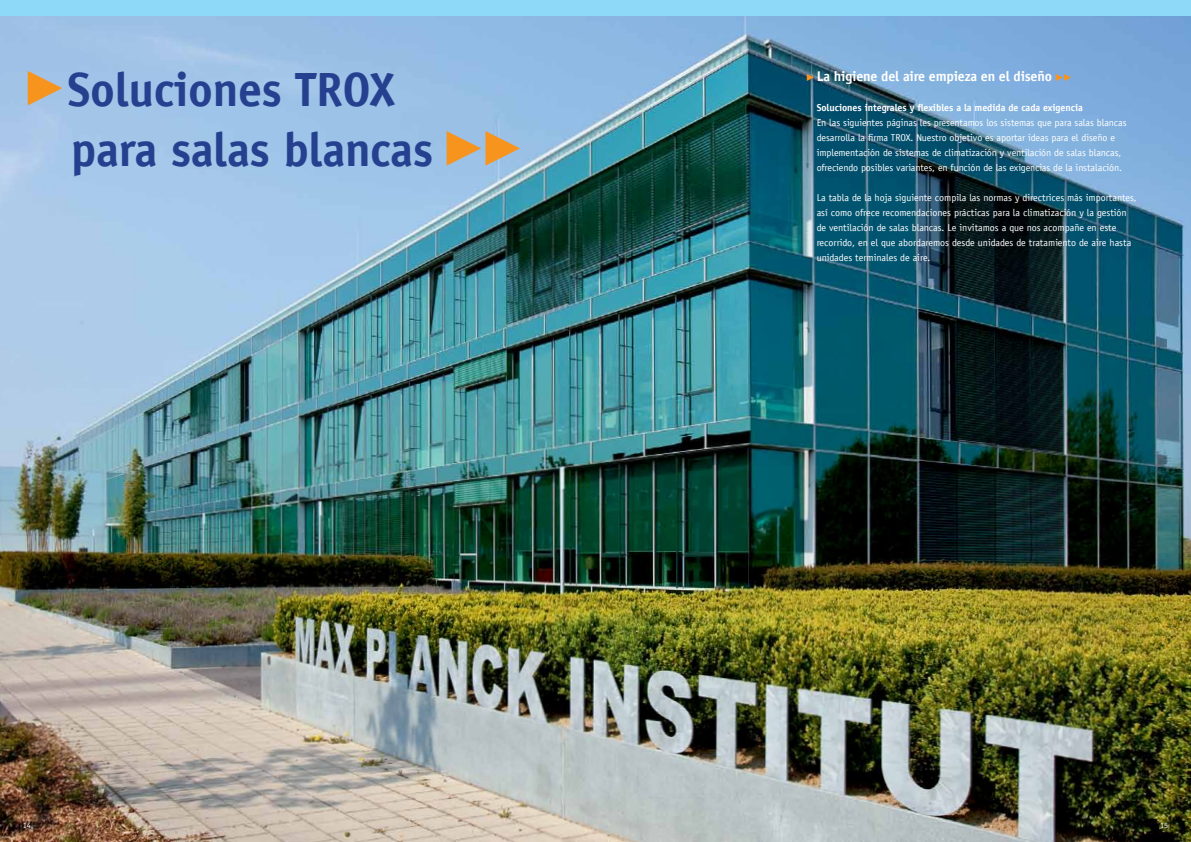
<style>
.page{position:relative;width:1191px;height:842px;background:#fff}
.page>*{position:absolute;margin:0;border:0;box-sizing:border-box;transform-origin:0 0}
.t1{font:700 48px/60px "TROX Officina Sans";letter-spacing:-.01em;color:#25408f}
.t2{font:700 14px "TROX Officina Sans";letter-spacing:-.015em;color:#fff}
.t3{font:10px/15px "TROX Officina Sans";letter-spacing:-.005em;color:#fff}
.t4{font:700 10px "TROX Officina Sans";letter-spacing:-.005em;color:#fff}
.t5{font:8px "TROX Officina Sans";color:#fff}
.s1{color:#000}
</style>
<div class="page">
<img style="left:0;top:15px;width:1191px;height:827px">
<svg style="left:1055px;top:74px;width:16px;height:7px"></svg>
<svg style="left:806px;top:74px;width:8px;height:7px"></svg>
<svg style="left:446px;top:131px;width:74px;height:35px;background:#c5ac89"></svg>
<svg style="left:28px;top:71px;width:34px;height:34px"></svg>
<div style="left:0;top:0;width:1191px;height:15px;background:#8ed8f8"></div>
<h1 class="t1" style="left:68px;top:59px;width:367px">Soluciones TROX para salas blancas</h1>
<h2 class="t2" style="left:816px;top:68px;width:237px">La higiene del aire empieza en el diseño</h2>
<p class="t4" style="left:816px;top:101px;width:268px">Soluciones integrales y flexibles a la medida de cada exigencia</p>
<p class="t3" style="left:816px;top:115px;width:311px">En las siguientes páginas les presentamos los sistemas que para salas blancas desarrolla la firma TROX. Nuestro objetivo es aportar ideas para el diseño e implementación de sistemas de climatización y ventilación de salas blancas, ofreciendo posibles variantes, en función de las exigencias de la instalación.</p>
<p class="t3" style="left:816px;top:190px;width:322px">La tabla de la hoja siguiente compila las normas y directrices más importantes, así como ofrece recomendaciones prácticas para la climatización y la gestión de ventilación de salas blancas. Le invitamos a que nos acompañe en este recorrido, en el que abordaremos desde unidades de tratamiento de aire hasta unidades terminales de aire.</p>
<p class="t5" style="left:23px;top:820px;width:9px"><span class="s1">8</span>14</p>
<p class="t5" style="left:1160px;top:820px;width:9px">15</p>
</div>
